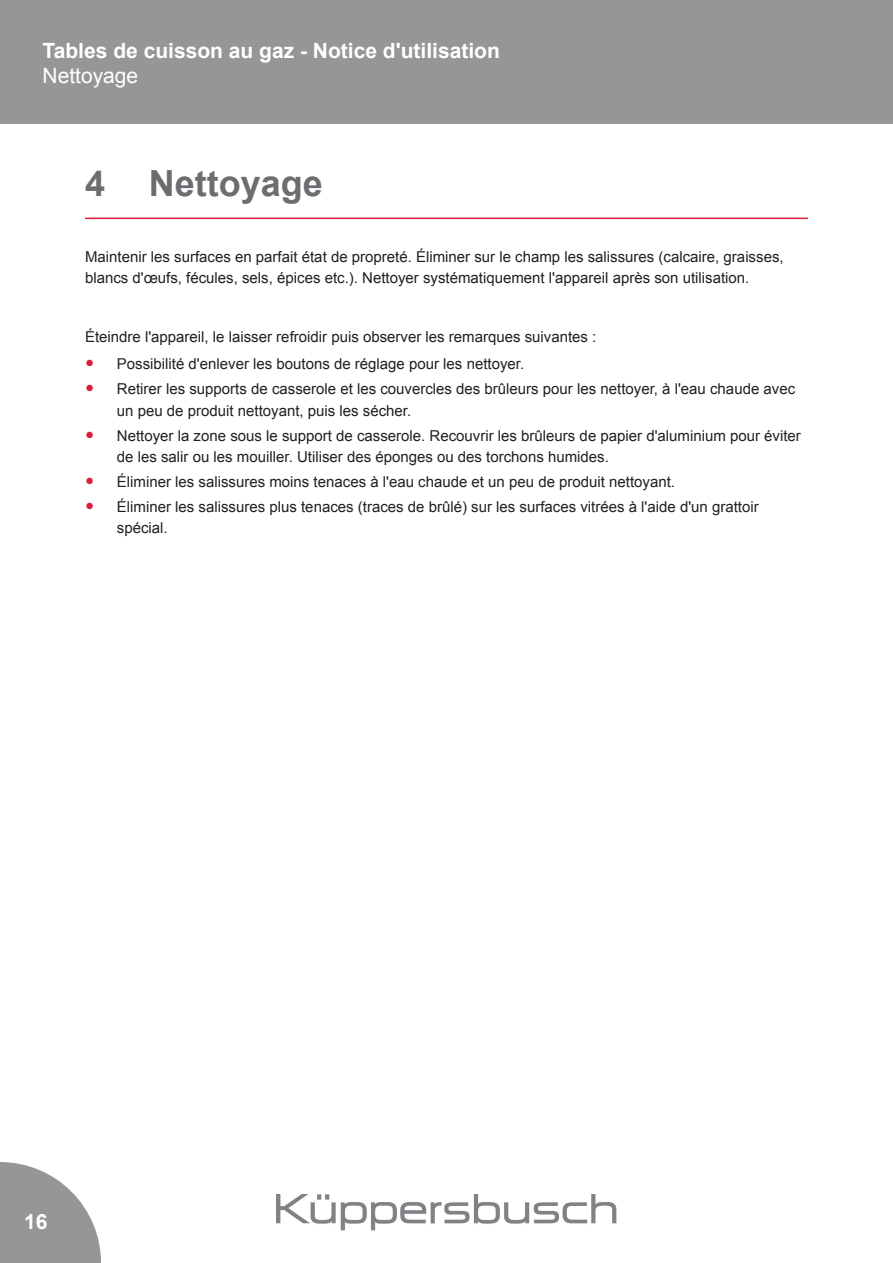
<style>
.page{position:relative;width:893px;height:1263px;background:#fff}
.page>*{position:absolute;margin:0;border:0;box-sizing:border-box;transform-origin:0 0}
.t1{font:700 36px "Arial";color:#6c6d70}
.t2{font:700 21px "Arial";color:#fff}
.t3{font:21px "Arial";color:#fff}
.t4{font:15px/21px "Arial";color:#231f20}
</style>
<div class="page">
<svg style="left:0;top:1162px;width:101px;height:101px"></svg>
<div style="left:0;top:0;width:893px;height:124px;background:#949697"></div>
<img style="left:277px;top:1194px;width:339px;height:36px">
<hr style="left:85px;top:218px;width:723px;height:1px;background:#da1f3d">
<h2 class="t2" style="left:43px;top:36px;width:459px">Tables de cuisson au gaz - Notice d'utilisation</h2>
<h2 class="t3" style="left:43px;top:61px;width:97px">Nettoyage</h2>
<h1 class="t1" style="left:85px;top:158px;width:239px">4 Nettoyage</h1>
<p class="t4" style="left:85px;top:246px;width:700px">Maintenir les surfaces en parfait état de propreté. Éliminer sur le champ les salissures (calcaire, graisses, blancs d'œufs, fécules, sels, épices etc.). Nettoyer systématiquement l'appareil après son utilisation.</p>
<p class="t4" style="left:117px;top:323px;width:481px;line-height:27.3px;text-indent:-32px">Éteindre l'appareil, le laisser refroidir puis observer les remarques suivantes :<br>Possibilité d'enlever les boutons de réglage pour les nettoyer.</p>
<p class="t4" style="left:117px;top:379px;width:680px">Retirer les supports de casserole et les couvercles des brûleurs pour les nettoyer, à l'eau chaude avec un peu de produit nettoyant, puis les sécher.</p>
<p class="t4" style="left:117px;top:425px;width:685px">Nettoyer la zone sous le support de casserole. Recouvrir les brûleurs de papier d'aluminium pour éviter de les salir ou les mouiller. Utiliser des éponges ou des torchons humides.</p>
<p class="t4" style="left:117px;top:469px;width:643px;line-height:25.2px">Éliminer les salissures moins tenaces à l'eau chaude et un peu de produit nettoyant.<br>Éliminer les salissures plus tenaces (traces de brûlé) sur les surfaces vitrées à l'aide d'un grattoir</p>
<p class="t4" style="left:117px;top:517px;width:52px">spécial.</p>
<h2 class="t2" style="left:24px;top:1206px;width:25px">16</h2>
</div>
